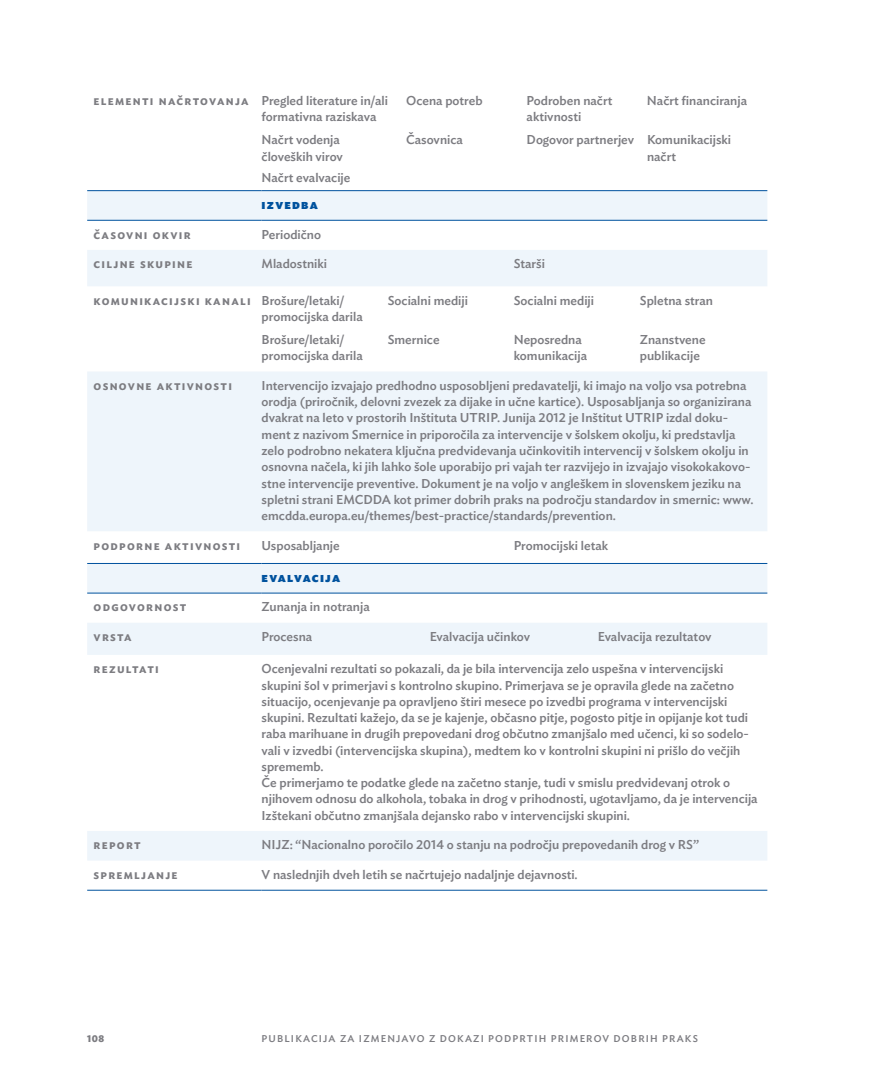
<style>
.page{position:relative;width:872px;height:1085px;background:#fff}
.page>*{position:absolute;margin:0;border:0;box-sizing:border-box;transform-origin:0 0}
.t1{font:500 12.75px/16.2px "Ideal Sans";color:#7c7c81}
.t2{font:600 12.75px "Ideal Sans";letter-spacing:.1em;color:#7c7c81}
.t3{font:900 12.75px "Ideal Sans";letter-spacing:.1em;color:#00529e}
.t4{font:500 9.75px "Ideal Sans";letter-spacing:.12em;color:#7c7c81}
.t5{font:700 9.75px "Ideal Sans";color:#7c7c81}
.s1{font-weight:600}
</style>
<div class="page">
<svg style="left:87px;top:191px;width:680px;height:669px;fill:#f6f9fc"></svg>
<hr style="left:87px;top:190px;width:174px;height:1px;background:#00529e">
<hr style="left:261px;top:190px;width:506px;height:1px;background:#00529e">
<hr style="left:87px;top:220px;width:174px;height:1px;background:#00529e">
<hr style="left:261px;top:220px;width:506px;height:1px;background:#00529e">
<hr style="left:87px;top:563px;width:174px;height:1px;background:#00529e">
<hr style="left:87px;top:592px;width:174px;height:1px;background:#00529e">
<hr style="left:261px;top:592px;width:506px;height:1px;background:#00529e">
<hr style="left:87px;top:889px;width:174px;height:1px;background:#00529e">
<hr style="left:261px;top:889px;width:506px;height:1px;background:#00529e">
<hr style="left:261px;top:563px;width:506px;height:1px;background:#00529e">
<div style="left:261px;top:258px;width:505px;height:17px;background:#eef5fb"></div>
<svg style="left:261px;top:294px;width:505px;height:66px"></svg>
<svg style="left:261px;top:539px;width:505px;height:13px"></svg>
<div style="left:261px;top:630px;width:505px;height:13px;background:#eef5fb"></div>
<p class="t1" style="left:261px;top:92px;width:128px;text-indent:-168px"><span class="s1">Elementi načrtovanja</span> Pregled literature in/ali formativna raziskava</p>
<p class="t1" style="left:406px;top:92px;width:78px">Ocena potreb</p>
<p class="t1" style="left:526px;top:92px;width:87px">Podroben načrt aktivnosti</p>
<p class="t1" style="left:647px;top:92px;width:102px">Načrt financiranja</p>
<p class="t1" style="left:262px;top:131px;width:83px">Načrt vodenja človeških virov</p>
<p class="t1" style="left:406px;top:131px;width:58px">Časovnica</p>
<p class="t1" style="left:647px;top:131px;width:86px;text-indent:-120px">Dogovor partnerjev Komunikacijski načrt</p>
<p class="t1" style="left:262px;top:169px;width:90px">Načrt evalvacije</p>
<p class="t3" style="left:262px;top:194px;width:58px">Izvedba</p>
<p class="t2" style="left:94px;top:224px;width:99px">Časovni okvir</p>
<p class="t1" style="left:262px;top:225px;width:61px">Periodično</p>
<p class="t2" style="left:94px;top:254px;width:100px">Ciljne skupine</p>
<p class="t1" style="left:261px;top:255px;width:67px">Mladostniki</p>
<p class="t1" style="left:514px;top:255px;width:33px">Starši</p>
<p class="t1" style="left:261px;top:291px;width:103px;text-indent:-168px"><span class="s1">Komunikacijski kanali</span> Brošure/letaki/ promocijska darila</p>
<p class="t1" style="left:388px;top:291px;width:82px">Socialni mediji</p>
<p class="t1" style="left:514px;top:291px;width:82px">Socialni mediji</p>
<p class="t1" style="left:640px;top:291px;width:75px">Spletna stran</p>
<p class="t1" style="left:262px;top:330px;width:103px">Brošure/letaki/ promocijska darila</p>
<p class="t1" style="left:388px;top:330px;width:53px">Smernice</p>
<p class="t1" style="left:514px;top:330px;width:75px">Neposredna komunikacija</p>
<p class="t1" style="left:640px;top:330px;width:67px">Znanstvene publikacije</p>
<p class="t2" style="left:94px;top:375px;width:140px">Osnovne aktivnosti</p>
<p class="t1" style="left:262px;top:376px;width:493px">Intervencijo izvajajo predhodno usposobljeni predavatelji, ki imajo na voljo vsa potrebna orodja (priročnik, delovni zvezek za dijake in učne kartice). Usposabljanja so organizirana dvakrat na leto v prostorih Inštituta UTRIP. Junija 2012 je Inštitut UTRIP izdal doku&shy;ment z nazivom Smernice in priporočila za intervencije v šolskem okolju, ki predstavlja zelo podrobno nekatera ključna predvidevanja učinkovitih intervencij v šolskem okolju in osnovna načela, ki jih lahko šole uporabijo pri vajah ter razvijejo in izvajajo visokokakovo&shy;stne intervencije preventive. Dokument je na voljo v angleškem in slovenskem jeziku na spletni strani EMCDDA kot primer dobrih praks na področju standardov in smernic: www. emcdda.europa.eu/themes/best-practice/standards/prevention.</p>
<p class="t2" style="left:94px;top:535px;width:148px">Podporne aktivnosti</p>
<p class="t1" style="left:261px;top:536px;width:80px">Usposabljanje</p>
<p class="t1" style="left:514px;top:536px;width:96px">Promocijski letak</p>
<p class="t3" style="left:261px;top:567px;width:80px">Evalvacija</p>
<p class="t2" style="left:94px;top:597px;width:94px">Odgovornost</p>
<p class="t1" style="left:261px;top:598px;width:110px">Zunanja in notranja</p>
<p class="t2" style="left:94px;top:626px;width:40px">Vrsta</p>
<p class="t1" style="left:261px;top:627px;width:52px">Procesna</p>
<p class="t1" style="left:430px;top:627px;width:102px">Evalvacija učinkov</p>
<p class="t1" style="left:598px;top:627px;width:115px">Evalvacija rezultatov</p>
<p class="t2" style="left:94px;top:658px;width:67px">Rezultati</p>
<p class="t1" style="left:261px;top:659px;width:497px">Ocenjevalni rezultati so pokazali, da je bila intervencija zelo uspešna v intervencijski skupini šol v primerjavi s kontrolno skupino. Primerjava se je opravila glede na začetno situacijo, ocenjevanje pa opravljeno štiri mesece po izvedbi programa v intervencijski skupini. Rezultati kažejo, da se je kajenje, občasno pitje, pogosto pitje in opijanje kot tudi raba marihuane in drugih prepovedani drog občutno zmanjšalo med učenci, ki so sodelo&shy;vali v izvedbi (intervencijska skupina), medtem ko v kontrolni skupini ni prišlo do večjih sprememb.<br>Če primerjamo te podatke glede na začetno stanje, tudi v smislu predvidevanj otrok o njihovem odnosu do alkohola, tobaka in drog v prihodnosti, ugotavljamo, da je intervencija Izštekani občutno zmanjšala dejansko rabo v intervencijski skupini.</p>
<p class="t2" style="left:94px;top:834px;width:49px">Report</p>
<p class="t1" style="left:261px;top:835px;width:439px">NIJZ: “Nacionalno poročilo 2014 o stanju na področju prepovedanih drog v RS”</p>
<p class="t2" style="left:94px;top:864px;width:86px">Spremljanje</p>
<p class="t1" style="left:261px;top:865px;width:318px">V naslednjih dveh letih se načrtujejo nadaljnje dejavnosti.</p>
<p class="t5" style="left:87px;top:1030px;width:19px">108</p>
<p class="t4" style="left:261px;top:1030px;width:438px">PUBLIKACIJA ZA IZMENJAVO Z DOKAZI PODPRTIH PRIMEROV DOBRIH PRAKS</p>
</div>
